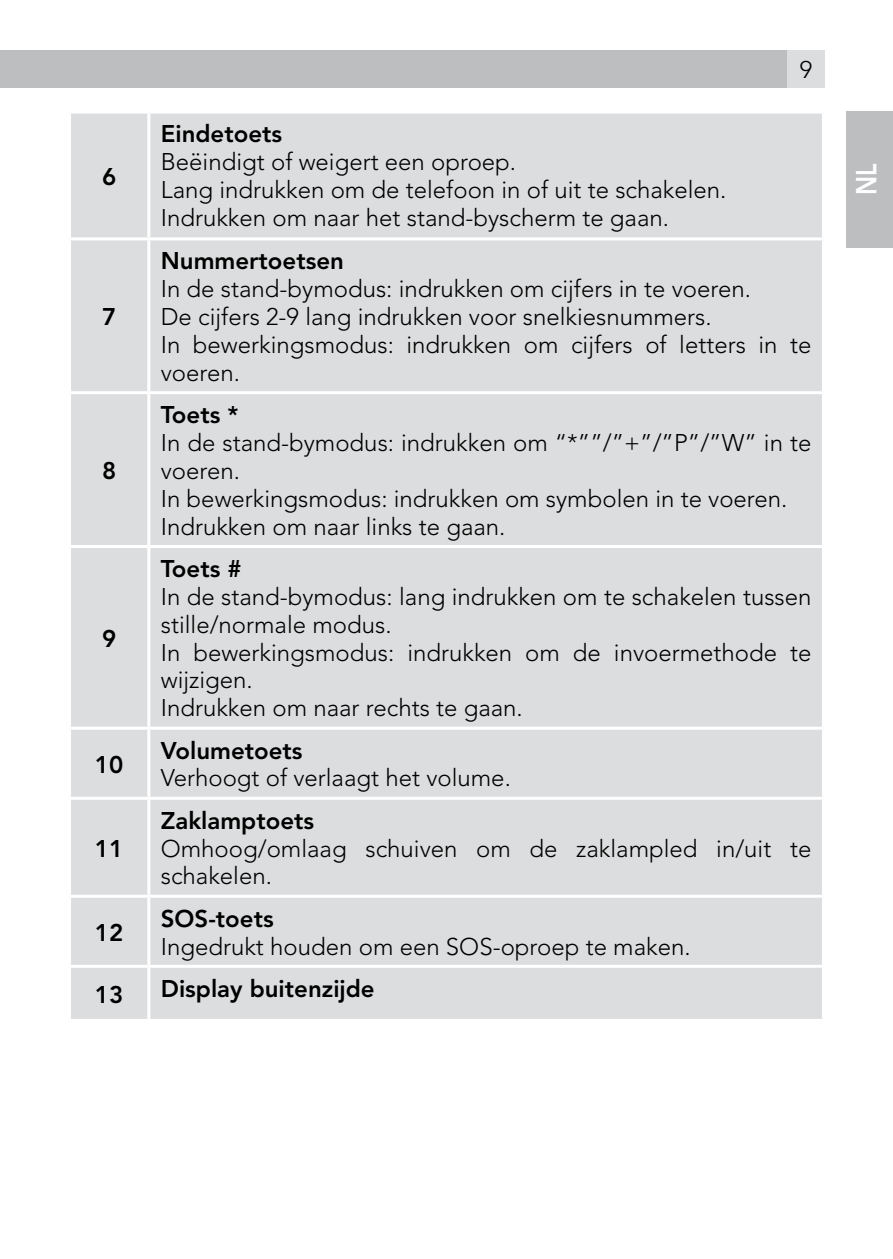
<style>
.page{position:relative;width:893px;height:1259px;background:#fff}
.page>*{position:absolute;margin:0;border:0;box-sizing:border-box;transform-origin:0 0}
.t1{font:800 28.8px "Avenir LT Std";color:#fff;scale:.83 1}
.t2{font:300 24px/27.9px "Avenir LT Std";color:#000}
.t3{font:800 24px "Avenir LT Std";color:#000}
</style>
<div class="page">
<div style="left:0;top:50px;width:825px;height:38px;background:#bcbec0"></div>
<div style="left:787px;top:50px;width:38px;height:38px;background:#dcddde"></div>
<div style="left:846px;top:111px;width:47px;height:136px;background:#bcbec0"></div>
<div style="left:71px;top:114px;width:751px;height:905px;background:#dcddde"></div>
<hr style="left:68px;top:237px;width:81px;height:3px;background:#fff">
<hr style="left:147px;top:114px;width:3px;height:123px;background:#fff">
<hr style="left:149px;top:237px;width:676px;height:3px;background:#fff">
<hr style="left:147px;top:240px;width:3px;height:151px;background:#fff">
<hr style="left:68px;top:391px;width:81px;height:3px;background:#fff">
<hr style="left:68px;top:545px;width:81px;height:3px;background:#fff">
<hr style="left:68px;top:726px;width:81px;height:3px;background:#fff">
<hr style="left:68px;top:797px;width:81px;height:3px;background:#fff">
<hr style="left:68px;top:894px;width:81px;height:3px;background:#fff">
<hr style="left:68px;top:964px;width:81px;height:3px;background:#fff">
<hr style="left:149px;top:391px;width:676px;height:3px;background:#fff">
<hr style="left:147px;top:394px;width:3px;height:151px;background:#fff">
<hr style="left:149px;top:545px;width:676px;height:3px;background:#fff">
<hr style="left:147px;top:548px;width:3px;height:178px;background:#fff">
<hr style="left:149px;top:726px;width:676px;height:3px;background:#fff">
<hr style="left:147px;top:729px;width:3px;height:68px;background:#fff">
<hr style="left:149px;top:797px;width:676px;height:3px;background:#fff">
<hr style="left:147px;top:800px;width:3px;height:94px;background:#fff">
<hr style="left:149px;top:894px;width:676px;height:3px;background:#fff">
<hr style="left:147px;top:897px;width:3px;height:67px;background:#fff">
<hr style="left:149px;top:964px;width:676px;height:3px;background:#fff">
<hr style="left:147px;top:967px;width:3px;height:52px;background:#fff">
<p class="t3" style="left:102px;top:162px;width:16px">6</p>
<p class="t3" style="left:102px;top:302px;width:16px">7</p>
<p class="t3" style="left:102px;top:456px;width:16px">8</p>
<p class="t3" style="left:102px;top:624px;width:16px">9</p>
<p class="t3" style="left:95px;top:750px;width:30px">10</p>
<p class="t3" style="left:95px;top:834px;width:30px">11</p>
<p class="t3" style="left:95px;top:918px;width:30px">12</p>
<p class="t3" style="left:161px;top:120px;width:123px">Eindetoets</p>
<p class="t2" style="left:161px;top:148px;width:567px">Beëindigt of weigert een oproep.<br>Lang indrukken om de telefoon in of uit te schakelen.<br>Indrukken om naar het stand-byscherm te gaan.</p>
<p class="t2" style="left:800px;top:56px;width:14px">9</p>
<p class="t3" style="left:161px;top:246px;width:185px">Nummertoetsen</p>
<p class="t2" style="left:161px;top:275px;width:652px">In de stand-bymodus: indrukken om cijfers in te voeren.<br>De cijfers 2-9 lang indrukken voor snelkiesnummers.<br>In bewerkingsmodus: indrukken om cijfers of letters in te voeren.</p>
<p class="t3" style="left:161px;top:400px;width:79px">Toets *</p>
<p class="t2" style="left:161px;top:429px;width:652px">In de stand-bymodus: indrukken om “*””/”+”/”P”/”W” in te voeren.<br>In bewerkingsmodus: indrukken om symbolen in te voeren.<br>Indrukken om naar links te gaan.</p>
<p class="t3" style="left:161px;top:554px;width:82px">Toets #</p>
<p class="t2" style="left:161px;top:582px;width:652px">In de stand-bymodus: lang indrukken om te schakelen tussen stille/normale modus.<br>In bewerkingsmodus: indrukken om de invoermethode te wijzigen.<br>Indrukken om naar rechts te gaan.</p>
<p class="t3" style="left:161px;top:736px;width:143px">Volumetoets</p>
<p class="t2" style="left:161px;top:764px;width:352px">Verhoogt of verlaagt het volume.</p>
<p class="t3" style="left:161px;top:806px;width:155px">Zaklamptoets</p>
<p class="t2" style="left:161px;top:834px;width:652px">Omhoog/omlaag schuiven om de zaklampled in/uit te schakelen.</p>
<p class="t3" style="left:161px;top:904px;width:114px">SOS-toets</p>
<p class="t2" style="left:161px;top:932px;width:531px">Ingedrukt houden om een SOS-oproep te maken.</p>
<p class="t3" style="left:95px;top:980px;width:30px">13</p>
<p class="t3" style="left:161px;top:974px;width:215px">Display buitenzijde</p>
<p class="t1" style="left:849px;top:195px;width:40px;rotate:-90deg">NL</p>
</div>
